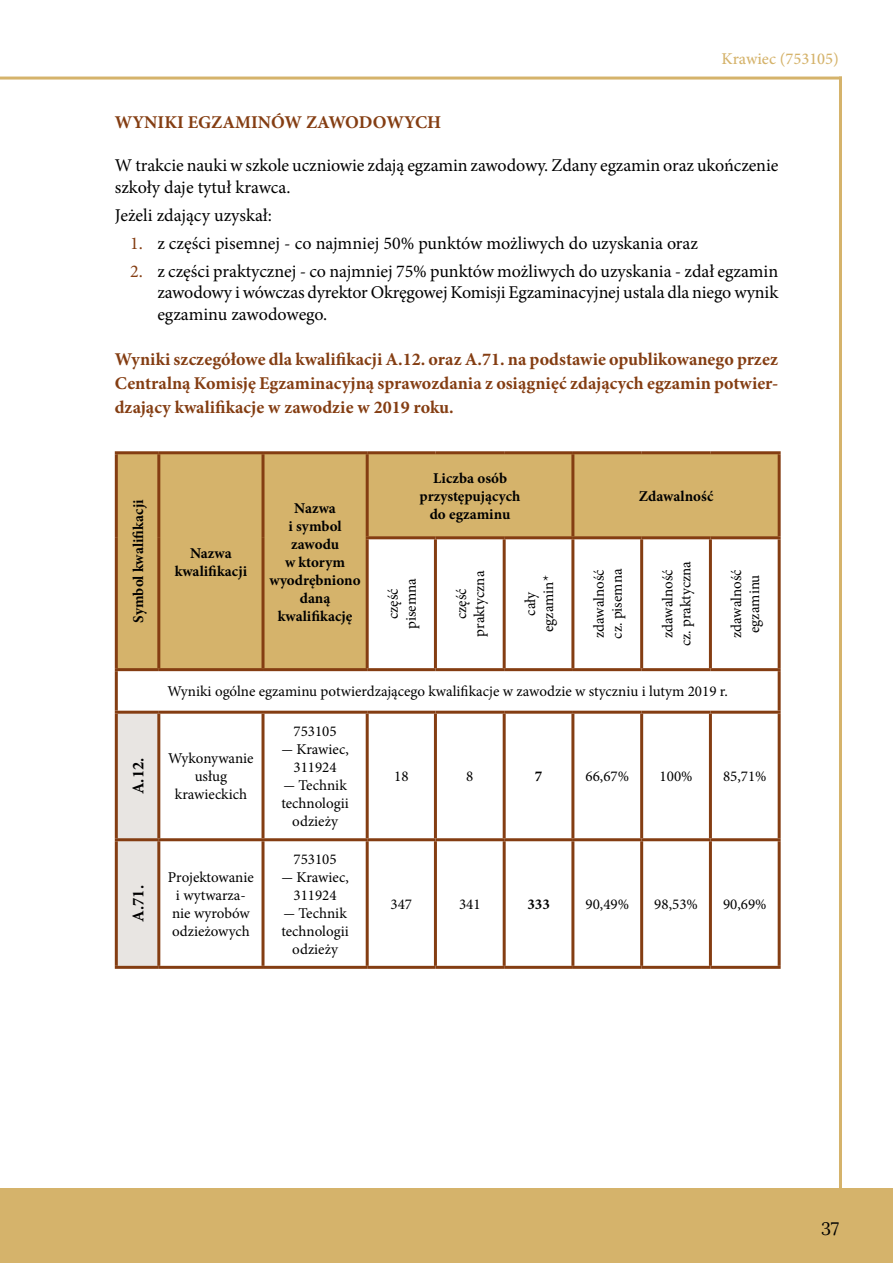
<style>
.page{position:relative;width:893px;height:1263px;background:#fff}
.page>*{position:absolute;margin:0;border:0;box-sizing:border-box;transform-origin:0 0}
.t1{font:18px/21.6px "Minion Pro";letter-spacing:-.005em;color:#000}
.t2{font:700 18px/24px "Minion Pro";color:#843d12;text-align:justify}
.t3{font:18px "Lora";color:#000}
.t4{font:500 16.5px "Minion Pro";color:#d5b36b}
.t5{font:700 16.5px "Minion Pro";color:#000}
.t6{font:15px/18px "Minion Pro";color:#000;text-align:center}
.t7{font:700 15px/18px "Minion Pro";color:#000;text-align:center}
.s1{color:#843d12}
</style>
<div class="page">
<div style="left:0;top:1188px;width:893px;height:75px;background:#d5b36b"></div>
<hr style="left:839px;top:77px;width:3px;height:1113px;background:#d5b36b">
<hr style="left:0;top:77px;width:842px;height:3px;background:#d5b36b">
<div style="left:118px;top:454px;width:660px;height:84px;background:#d5b36b"></div>
<svg style="left:118px;top:538px;width:660px;height:428px"></svg>
<div style="left:118px;top:714px;width:39px;height:252px;background:#e8e5e2"></div>
<hr style="left:115px;top:451px;width:44px;height:3px;background:#843d12">
<hr style="left:115px;top:454px;width:3px;height:84px;background:#843d12">
<hr style="left:159px;top:451px;width:104px;height:3px;background:#843d12">
<hr style="left:157px;top:454px;width:3px;height:84px;background:#843d12">
<hr style="left:263px;top:451px;width:104px;height:3px;background:#843d12">
<hr style="left:261px;top:454px;width:3px;height:84px;background:#843d12">
<hr style="left:115px;top:538px;width:3px;height:130px;background:#843d12">
<hr style="left:157px;top:538px;width:3px;height:130px;background:#843d12">
<hr style="left:261px;top:538px;width:3px;height:130px;background:#843d12">
<hr style="left:367px;top:451px;width:68px;height:3px;background:#843d12">
<hr style="left:366px;top:454px;width:3px;height:82px;background:#843d12">
<hr style="left:435px;top:451px;width:69px;height:3px;background:#843d12">
<hr style="left:504px;top:451px;width:69px;height:3px;background:#843d12">
<hr style="left:573px;top:451px;width:69px;height:3px;background:#843d12">
<hr style="left:571px;top:454px;width:3px;height:82px;background:#843d12">
<hr style="left:642px;top:451px;width:68px;height:3px;background:#843d12">
<hr style="left:710px;top:451px;width:71px;height:3px;background:#843d12">
<hr style="left:778px;top:454px;width:3px;height:82px;background:#843d12">
<hr style="left:366px;top:536px;width:69px;height:3px;background:#843d12">
<hr style="left:366px;top:539px;width:3px;height:129px;background:#843d12">
<hr style="left:435px;top:536px;width:69px;height:3px;background:#843d12">
<hr style="left:434px;top:539px;width:3px;height:129px;background:#843d12">
<hr style="left:504px;top:536px;width:69px;height:3px;background:#843d12">
<hr style="left:503px;top:539px;width:3px;height:129px;background:#843d12">
<hr style="left:573px;top:536px;width:69px;height:3px;background:#843d12">
<hr style="left:571px;top:539px;width:3px;height:129px;background:#843d12">
<hr style="left:642px;top:536px;width:68px;height:3px;background:#843d12">
<hr style="left:640px;top:539px;width:3px;height:129px;background:#843d12">
<hr style="left:710px;top:536px;width:71px;height:3px;background:#843d12">
<hr style="left:709px;top:539px;width:3px;height:129px;background:#843d12">
<hr style="left:778px;top:539px;width:3px;height:129px;background:#843d12">
<hr style="left:115px;top:668px;width:44px;height:3px;background:#843d12">
<hr style="left:115px;top:671px;width:3px;height:40px;background:#843d12">
<hr style="left:159px;top:668px;width:104px;height:3px;background:#843d12">
<hr style="left:263px;top:668px;width:104px;height:3px;background:#843d12">
<hr style="left:367px;top:668px;width:68px;height:3px;background:#843d12">
<hr style="left:435px;top:668px;width:69px;height:3px;background:#843d12">
<hr style="left:504px;top:668px;width:69px;height:3px;background:#843d12">
<hr style="left:573px;top:668px;width:69px;height:3px;background:#843d12">
<hr style="left:642px;top:668px;width:68px;height:3px;background:#843d12">
<hr style="left:710px;top:668px;width:71px;height:3px;background:#843d12">
<hr style="left:778px;top:671px;width:3px;height:40px;background:#843d12">
<hr style="left:115px;top:711px;width:44px;height:3px;background:#843d12">
<hr style="left:115px;top:714px;width:3px;height:124px;background:#843d12">
<hr style="left:159px;top:711px;width:104px;height:3px;background:#843d12">
<hr style="left:157px;top:714px;width:3px;height:124px;background:#843d12">
<hr style="left:263px;top:711px;width:104px;height:3px;background:#843d12">
<hr style="left:261px;top:714px;width:3px;height:124px;background:#843d12">
<hr style="left:367px;top:711px;width:68px;height:3px;background:#843d12">
<hr style="left:366px;top:714px;width:3px;height:124px;background:#843d12">
<hr style="left:435px;top:711px;width:69px;height:3px;background:#843d12">
<hr style="left:434px;top:714px;width:3px;height:124px;background:#843d12">
<hr style="left:504px;top:711px;width:69px;height:3px;background:#843d12">
<hr style="left:503px;top:714px;width:3px;height:124px;background:#843d12">
<hr style="left:573px;top:711px;width:69px;height:3px;background:#843d12">
<hr style="left:571px;top:714px;width:3px;height:124px;background:#843d12">
<hr style="left:642px;top:711px;width:68px;height:3px;background:#843d12">
<hr style="left:640px;top:714px;width:3px;height:124px;background:#843d12">
<hr style="left:710px;top:711px;width:71px;height:3px;background:#843d12">
<hr style="left:709px;top:714px;width:3px;height:124px;background:#843d12">
<hr style="left:778px;top:714px;width:3px;height:124px;background:#843d12">
<hr style="left:115px;top:838px;width:44px;height:3px;background:#843d12">
<hr style="left:115px;top:841px;width:3px;height:125px;background:#843d12">
<hr style="left:159px;top:838px;width:104px;height:3px;background:#843d12">
<hr style="left:157px;top:841px;width:3px;height:125px;background:#843d12">
<hr style="left:263px;top:838px;width:104px;height:3px;background:#843d12">
<hr style="left:261px;top:841px;width:3px;height:125px;background:#843d12">
<hr style="left:367px;top:838px;width:68px;height:3px;background:#843d12">
<hr style="left:366px;top:841px;width:3px;height:125px;background:#843d12">
<hr style="left:435px;top:838px;width:69px;height:3px;background:#843d12">
<hr style="left:434px;top:841px;width:3px;height:125px;background:#843d12">
<hr style="left:504px;top:838px;width:69px;height:3px;background:#843d12">
<hr style="left:503px;top:841px;width:3px;height:125px;background:#843d12">
<hr style="left:573px;top:838px;width:69px;height:3px;background:#843d12">
<hr style="left:571px;top:841px;width:3px;height:125px;background:#843d12">
<hr style="left:642px;top:838px;width:68px;height:3px;background:#843d12">
<hr style="left:640px;top:841px;width:3px;height:125px;background:#843d12">
<hr style="left:710px;top:838px;width:71px;height:3px;background:#843d12">
<hr style="left:709px;top:841px;width:3px;height:125px;background:#843d12">
<hr style="left:778px;top:841px;width:3px;height:125px;background:#843d12">
<hr style="left:115px;top:966px;width:44px;height:3px;background:#843d12">
<hr style="left:159px;top:966px;width:104px;height:3px;background:#843d12">
<hr style="left:263px;top:966px;width:104px;height:3px;background:#843d12">
<hr style="left:367px;top:966px;width:68px;height:3px;background:#843d12">
<hr style="left:435px;top:966px;width:69px;height:3px;background:#843d12">
<hr style="left:504px;top:966px;width:69px;height:3px;background:#843d12">
<hr style="left:573px;top:966px;width:69px;height:3px;background:#843d12">
<hr style="left:642px;top:966px;width:68px;height:3px;background:#843d12">
<hr style="left:710px;top:966px;width:71px;height:3px;background:#843d12">
<p class="t4" style="left:722px;top:48px;width:119px">Krawiec (753105)</p>
<p class="t2" style="left:115px;top:110px;width:328px">WYNIKI EGZAMINÓW ZAWODOWYCH</p>
<p class="t1" style="left:115px;top:155px;width:665px">W trakcie nauki w szkole uczniowie zdają egzamin zawodowy. Zdany egzamin oraz ukończenie szkoły daje tytuł krawca.</p>
<p class="t1" style="left:115px;top:204px;width:159px">Jeżeli zdający uzyskał:</p>
<p class="t1" style="left:130px;top:232px;width:569px"><span class="s1">1.</span> z części pisemnej - co najmniej 50% punktów możliwych do uzyskania oraz</p>
<p class="t1" style="left:157px;top:260px;width:622px;text-align:justify;text-indent:-27px"><span class="s1">2.</span> z części praktycznej - co najmniej 75% punktów możliwych do uzyskania - zdał egzamin zawodowy i wówczas dyrektor Okręgowej Komisji Egzaminacyjnej ustala dla niego wynik egzaminu zawodowego.</p>
<p class="t2" style="left:115px;top:347px;width:665px">Wyniki szczegółowe dla kwalifikacji A.12. oraz A.71. na podstawie opublikowanego przez Centralną Komisję Egzaminacyjną sprawozdania z osiągnięć zdających egzamin potwier&shy;dzający kwalifikacje w zawodzie w 2019 roku.</p>
<p class="t7" style="left:129px;top:623px;width:124px;rotate:-90deg">Symbol kwalifikacji</p>
<p class="t7" style="left:420px;top:469px;width:102px">Liczba osób przystępujących do egzaminu</p>
<p class="t7" style="left:639px;top:487px;width:76px">Zdawalność</p>
<p class="t7" style="left:270px;top:499px;width:92px">Nazwa<br>i symbol zawodu<br>w ktorym wyodrębniono daną kwalifikację</p>
<p class="t7" style="left:175px;top:544px;width:74px">Nazwa kwalifikacji</p>
<p class="t6" style="left:384px;top:629px;width:52px;rotate:-90deg">część pisemna</p>
<p class="t6" style="left:453px;top:637px;width:67px;rotate:-90deg">część praktyczna</p>
<p class="t6" style="left:521px;top:632px;width:58px;rotate:-90deg">cały egzamin*</p>
<p class="t6" style="left:590px;top:639px;width:72px;text-align:left;rotate:-90deg">zdawalność cz. pisemna</p>
<p class="t6" style="left:659px;top:646px;width:87px;rotate:-90deg">zdawalność cz. praktyczna</p>
<p class="t6" style="left:727px;top:638px;width:71px;rotate:-90deg">zdawalność egzaminu</p>
<p class="t6" style="left:167px;top:683px;width:562px">Wyniki ogólne egzaminu potwierdzającego kwalifikacje w zawodzie w styczniu i lutym 2019 r.</p>
<p class="t5" style="left:127px;top:794px;width:38px;rotate:-90deg">A.12.</p>
<p class="t6" style="left:168px;top:750px;width:87px">Wykonywanie usług krawieckich</p>
<p class="t5" style="left:127px;top:922px;width:38px;rotate:-90deg">A.71.</p>
<p class="t6" style="left:168px;top:868px;width:87px;text-align:left">Projektowanie i wytwarza&shy;nie wyrobów odzieżowych</p>
<p class="t6" style="left:293px;top:723px;width:45px">753105</p>
<p class="t6" style="left:281px;top:741px;width:69px">- Krawiec,<br>311924</p>
<p class="t6" style="left:281px;top:777px;width:69px">- Technik technologii odzieży</p>
<p class="t6" style="left:293px;top:850px;width:45px">753105</p>
<p class="t6" style="left:281px;top:868px;width:69px">- Krawiec,<br>311924</p>
<p class="t6" style="left:281px;top:904px;width:69px">- Technik technologii odzieży</p>
<p class="t6" style="left:394px;top:768px;width:16px">18</p>
<p class="t6" style="left:466px;top:768px;width:9px">8</p>
<p class="t7" style="left:535px;top:767px;width:9px">7</p>
<p class="t6" style="left:586px;top:768px;width:45px">66,67%</p>
<p class="t6" style="left:660px;top:768px;width:34px">100%</p>
<p class="t6" style="left:723px;top:768px;width:45px">85,71%</p>
<p class="t6" style="left:391px;top:895px;width:23px">347</p>
<p class="t6" style="left:459px;top:895px;width:23px">341</p>
<p class="t7" style="left:527px;top:895px;width:24px">333</p>
<p class="t6" style="left:586px;top:895px;width:45px">90,49%</p>
<p class="t6" style="left:654px;top:895px;width:45px">98,53%</p>
<p class="t6" style="left:723px;top:895px;width:45px">90,69%</p>
<p class="t3" style="left:821px;top:1215px;width:19px">37</p>
</div>
